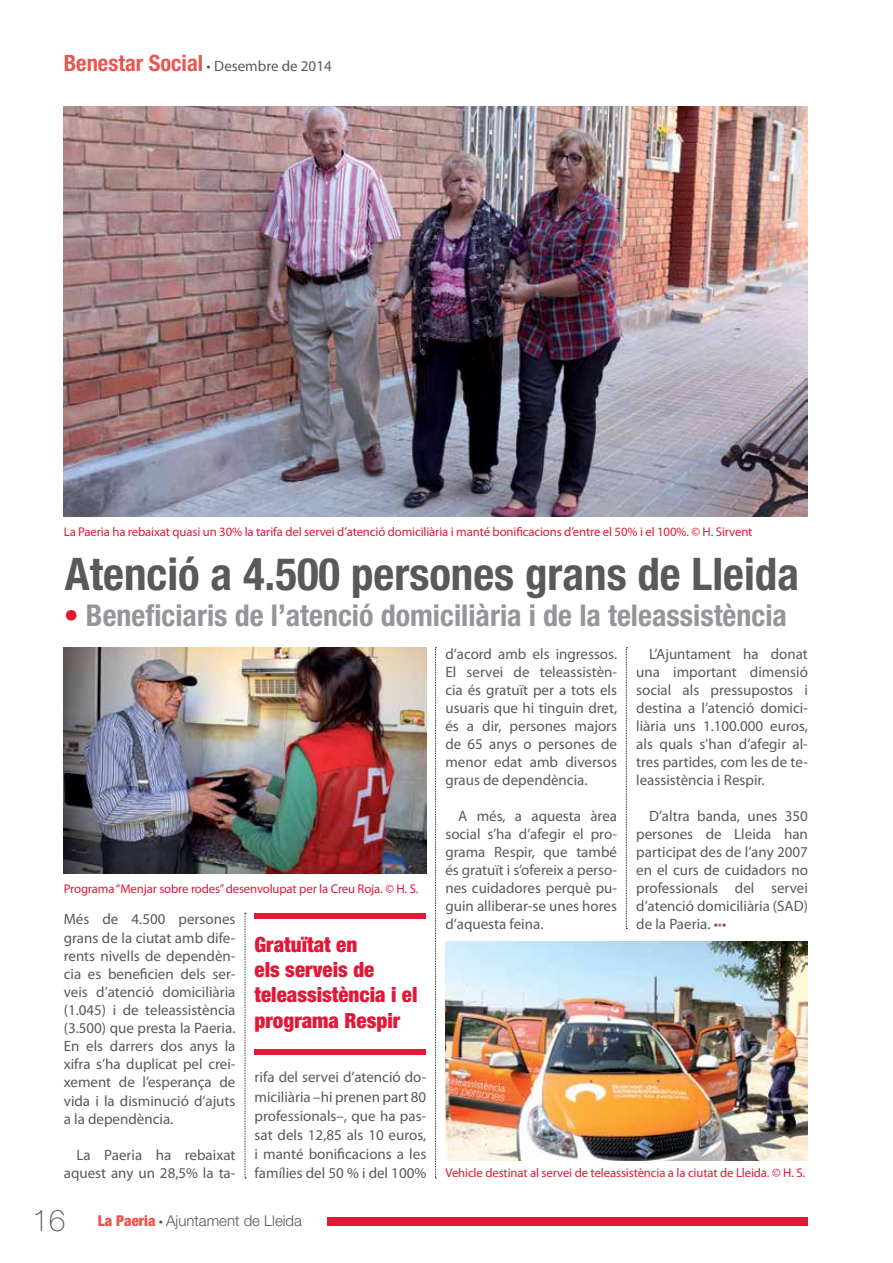
<style>
.page{position:relative;width:893px;height:1263px;background:#fff}
.page>*{position:absolute;margin:0;border:0;box-sizing:border-box;transform-origin:0 0}
.t1{font:700 condensed 45px "Helvetica Neue LT Std";color:#58595b}
.t2{font:700 condensed 30px "Helvetica Neue LT Std";color:#939598}
.t3{font:900 condensed 21px/25.2px "Helvetica Neue LT Std";color:#e31837}
.t4{font:15px/18px "Myriad Pro";color:#58595b;text-align:justify}
.t5{font:300 15px "Helvetica Neue LT Std";color:#58595b}
.t6{font:12.75px "Myriad Pro";letter-spacing:-.01em;color:#e31837}
.s1{font-family:"Helvetica Neue LT Std";font-weight:700;font-stretch:condensed;font-size:22.5px;color:#e85752}
.s2{color:#e31837}
.s3{font-weight:100;font-size:30px}
.s4{font-weight:900;font-stretch:condensed;color:#e85752}
.s5{font-family:"Myriad Pro";font-weight:400}
.s6{color:#e85752}
</style>
<div class="page">
<div style="left:327px;top:1217px;width:481px;height:9px;background:#e31837"></div>
<img style="left:64px;top:106px;width:744px;height:411px">
<img style="left:64px;top:647px;width:362px;height:227px">
<img style="left:445px;top:942px;width:363px;height:219px">
<svg style="left:245px;top:913px;width:1px;height:265px"></svg>
<svg style="left:435px;top:647px;width:1px;height:531px"></svg>
<svg style="left:626px;top:647px;width:1px;height:282px"></svg>
<div style="left:255px;top:1049px;width:171px;height:6px;background:#e31837"></div>
<div style="left:255px;top:913px;width:171px;height:5px;background:#e31837"></div>
<p class="t4" style="left:64px;top:57px;width:269px"><span class="s1">Benestar Social</span> • Desembre de 2014</p>
<p class="t6" style="left:64px;top:524px;width:690px">La Paeria ha rebaixat quasi un 30% la tarifa del servei d’atenció domiciliària i manté bonificacions d’entre el 50% i el 100%. © H. Sirvent</p>
<h1 class="t1" style="left:65px;top:547px;width:736px">Atenció a 4.500 persones grans de Lleida</h1>
<h2 class="t2" style="left:64px;top:597px;width:725px"><span class="s2">•</span> Beneficiaris de l’atenció domiciliària i de la teleassistència</h2>
<p class="t6" style="left:64px;top:881px;width:356px">Programa “Menjar sobre rodes” desenvolupat per la Creu Roja. © H. S.</p>
<p class="t4" style="left:64px;top:910px;width:173px">Més de 4.500 persones grans de la ciutat amb dife&shy;rents nivells de dependèn&shy;cia es beneficien dels ser&shy;veis d’atenció domiciliària (1.045) i de teleassistència (3.500) que presta la Paeria.<br>En els darrers dos anys la xifra s’ha duplicat pel crei&shy;xement de l’esperança de vida i la disminució d’ajuts a la dependència.</p>
<p class="t4" style="left:64px;top:1145px;width:173px;text-align:right">La Paeria ha rebaixat aquest any un 28,5% la ta-</p>
<h3 class="t3" style="left:255px;top:932px;width:164px">Gratuïtat en<br>els serveis de teleassistència i el programa Respir</h3>
<p class="t4" style="left:255px;top:1067px;width:173px;line-height:19px">rifa del servei d’atenció do&shy;miciliària –hi prenen part 80 professionals–, que ha pas&shy;sat dels 12,85 als 10 euros, i manté bonificacions a les famílies del 50 % i del 100%</p>
<p class="t5" style="left:32px;top:1211px;width:271px"><span class="s3">16</span> <span class="s4">La Paeria</span> <span class="s5">•</span> Ajuntament de Lleida</p>
<p class="t4" style="left:445px;top:644px;width:173px">d’acord amb els ingressos.<br>El servei de teleassistèn&shy;cia és gratuït per a tots els usuaris que hi tinguin dret, és a dir, persones majors de 65 anys o persones de menor edat amb diversos graus de dependència.</p>
<p class="t4" style="left:445px;top:806px;width:173px;text-indent:13px">A més, a aquesta àrea social s’ha d’afegir el pro&shy;grama Respir, que també és gratuït i s’ofereix a perso&shy;nes cuidadores perquè pu&shy;guin alliberar-se unes hores d’aquesta feina.</p>
<p class="t4" style="left:636px;top:644px;width:173px;text-indent:13px">L’Ajuntament ha donat una important dimensió social als pressupostos i destina a l’atenció domici&shy;liària uns 1.100.000 euros, als quals s’han d’afegir al&shy;tres partides, com les de te&shy;leassistència i Respir.</p>
<p class="t4" style="left:636px;top:806px;width:173px;text-indent:13px">D’altra banda, unes 350 persones de Lleida han participat des de l’any 2007 en el curs de cuidadors no professionals del servei d’atenció domiciliària (SAD) de la Paeria. •<span class="s6">•</span>•</p>
<p class="t6" style="left:445px;top:1165px;width:361px">Vehicle destinat al servei de teleassistència a la ciutat de Lleida. © H. S.</p>
</div>
